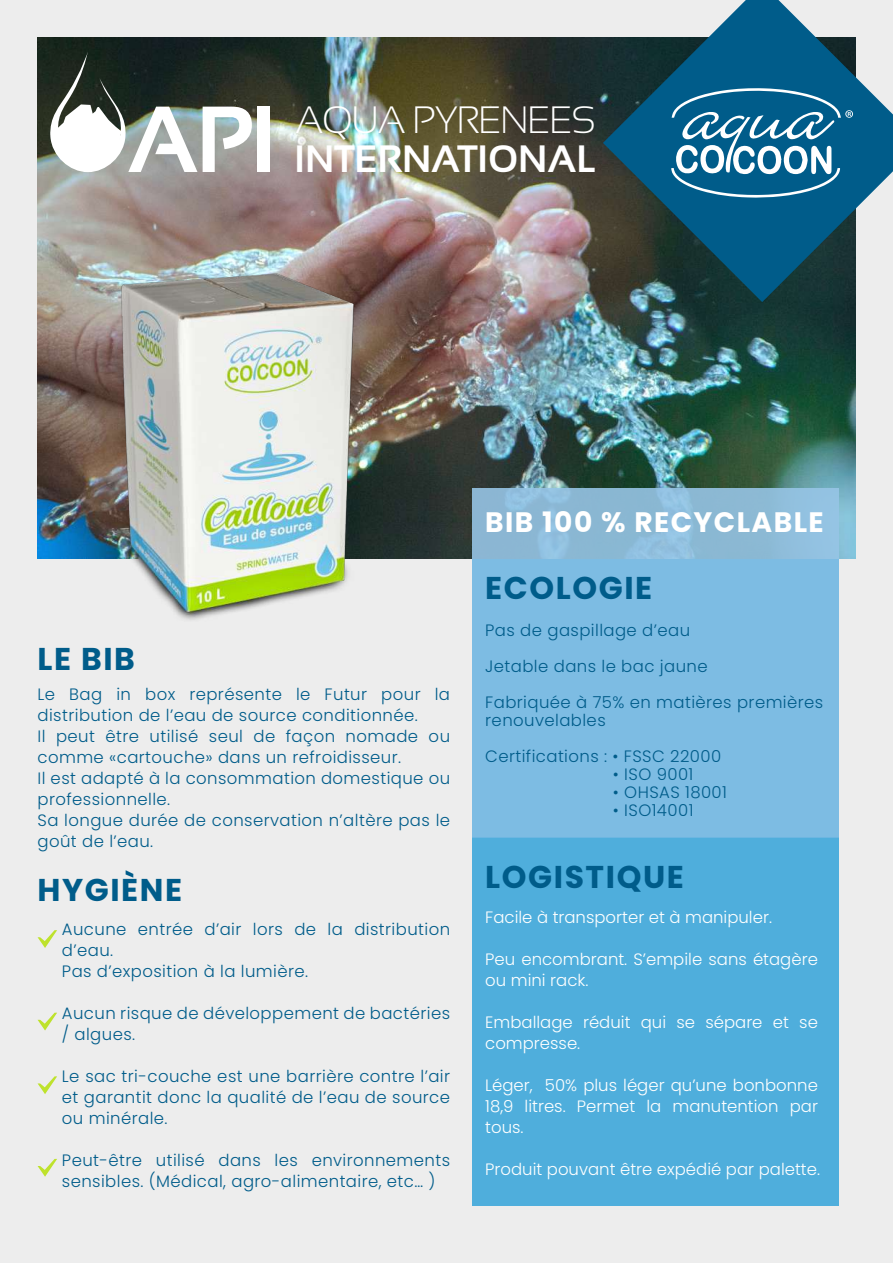
<style>
.page{position:relative;width:893px;height:1263px;background:#ededed}
.page>*{position:absolute;margin:0;border:0;box-sizing:border-box;transform-origin:0 0}
.t1{font:700 93.6px "Sansation";color:#fff}
.t2{font:700 38.1px "Sansation";color:#fff}
.t3{font:300 38.1px "Sansation";letter-spacing:-.03em;color:#fff}
.t4{font:700 31.5px "Poppins";letter-spacing:.05em;color:#005c8a}
.t5{font:700 28.2px "Poppins";letter-spacing:.05em;color:#fff}
.t6{font:300 16.5px/21px "Poppins";letter-spacing:.025em;color:#005c8a}
.t7{font:300 16.5px/21px "Poppins";color:#fff}
</style>
<div class="page">
<div style="left:472px;top:837px;width:367px;height:369px;background:#4faedc"></div>
<img style="left:38px;top:38px;width:817px;height:521px">
<svg style="left:49px;top:51px;width:78px;height:121px;background:#848a84"></svg>
<svg style="left:603px;top:0;width:290px;height:302px"></svg>
<svg style="left:671px;top:88px;width:182px;height:110px;background:#377fa3"></svg>
<img style="left:75px;top:242px;width:327px;height:378px">
<div style="left:472px;top:559px;width:367px;height:278px;background:#7dbce3"></div>
<div style="left:472px;top:488px;width:367px;height:71px;background:linear-gradient(to right,#8bb7d4,#90bfdc)"></div>
<svg style="left:38px;top:930px;width:19px;height:18px"></svg>
<svg style="left:38px;top:1013px;width:19px;height:17px"></svg>
<svg style="left:38px;top:1076px;width:19px;height:18px"></svg>
<svg style="left:38px;top:1159px;width:19px;height:18px"></svg>
<h1 class="t1" style="left:127px;top:87px;width:150px">API</h1>
<h2 class="t3" style="left:296px;top:99px;width:302px">AQUA PYRENEES</h2>
<h2 class="t2" style="left:295px;top:137px;width:304px">INTERNATIONAL</h2>
<h3 class="t5" style="left:485px;top:506px;width:340px">BIB 100 % RECYCLABLE</h3>
<h3 class="t4" style="left:38px;top:641px;width:99px">LE BIB</h3>
<p class="t6" style="left:38px;top:684px;width:414px">Le Bag in box représente le Futur pour la distribution de l’eau de source conditionnée.<br>Il peut être utilisé seul de façon nomade ou comme «cartouche» dans un refroidisseur.<br>Il est adapté à la consommation domestique ou professionnelle.<br>Sa longue durée de conservation n’altère pas le goût de l’eau.</p>
<h3 class="t4" style="left:485px;top:570px;width:168px">ECOLOGIE</h3>
<p class="t6" style="left:485px;top:612px;width:340px;line-height:36px">Pas de gaspillage d’eau<br>Jetable dans le bac jaune<br>Fabriquée à 75% en matières premières</p>
<p class="t6" style="left:485px;top:702px;width:237px;line-height:36px">renouvelables<br>Certifications : • FSSC 22000</p>
<p class="t6" style="left:613px;top:764px;width:82px">• ISO 9001</p>
<p class="t6" style="left:613px;top:782px;width:116px">• OHSAS 18001</p>
<p class="t6" style="left:613px;top:800px;width:82px">• ISO14001</p>
<h3 class="t4" style="left:38px;top:872px;width:146px">HYGIÈNE</h3>
<h3 class="t4" style="left:485px;top:859px;width:200px">LOGISTIQUE</h3>
<p class="t7" style="left:485px;top:907px;width:288px">Facile à transporter et à manipuler.</p>
<p class="t7" style="left:485px;top:949px;width:334px">Peu encombrant. S’empile sans étagère ou mini rack.</p>
<p class="t7" style="left:485px;top:1012px;width:334px">Emballage réduit qui se sépare et se compresse.</p>
<p class="t7" style="left:485px;top:1075px;width:334px;text-align:justify">Léger, 50% plus léger qu’une bonbonne 18,9 litres. Permet la manutention par tous.</p>
<p class="t7" style="left:485px;top:1159px;width:336px">Produit pouvant être expédié par palette.</p>
<p class="t6" style="left:62px;top:919px;width:390px">Aucune entrée d’air lors de la distribution d’eau.<br>Pas d’exposition à la lumière.</p>
<p class="t6" style="left:62px;top:1003px;width:390px">Aucun risque de développement de bactéries / algues.</p>
<p class="t6" style="left:62px;top:1066px;width:390px;text-align:justify">Le sac tri-couche est une barrière contre l’air et garantit donc la qualité de l’eau de source ou minérale.</p>
<p class="t6" style="left:62px;top:1150px;width:390px">Peut-être utilisé dans les environnements sensibles. (Médical, agro-alimentaire, etc… )</p>
</div>
